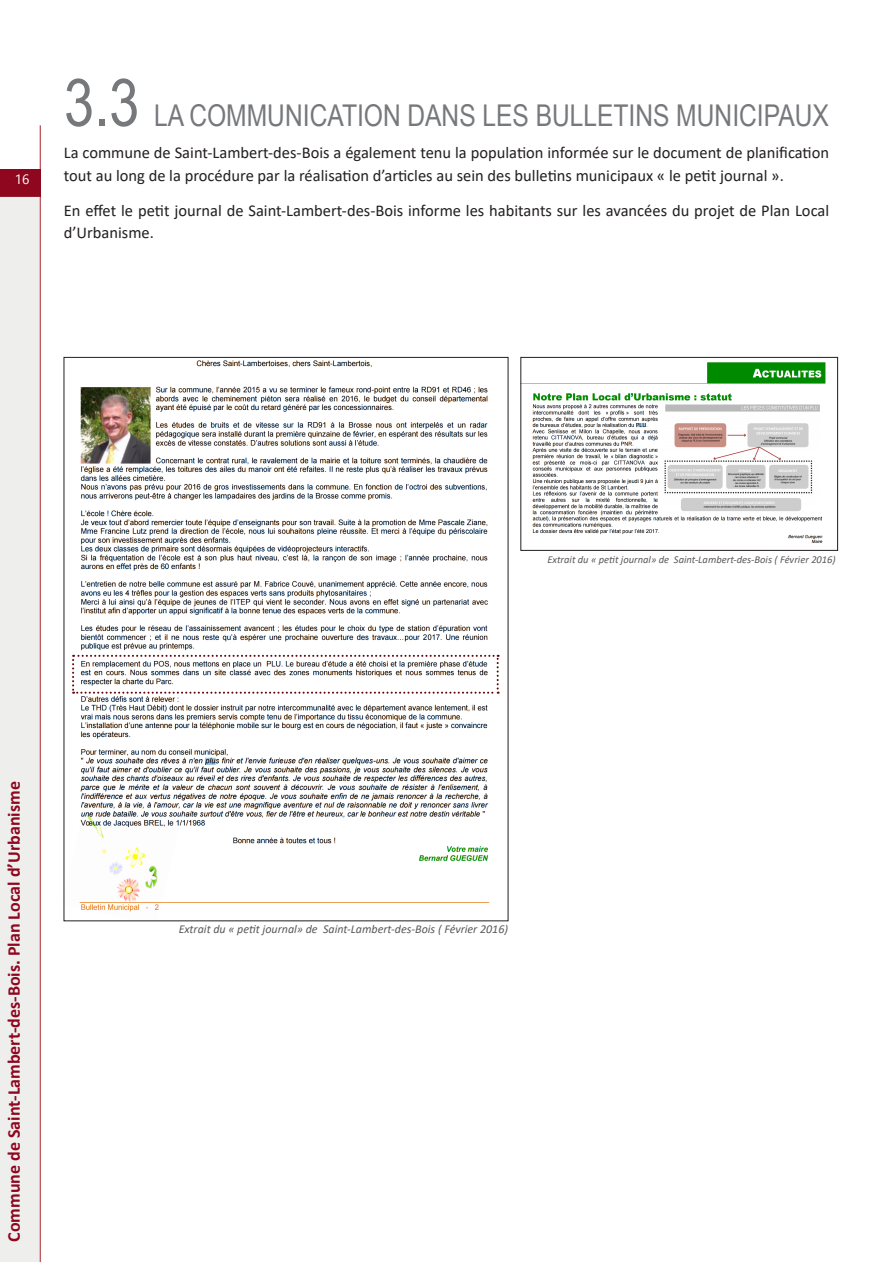
<style>
.page{position:relative;width:893px;height:1263px;background:#fff}
.page>*{position:absolute;margin:0;border:0;box-sizing:border-box;transform-origin:0 0}
.TITRE_1_1{font:30px "Arial Narrow";color:#76787b}
.t1{font:700 18px "Calibri";color:#8f071e}
.t2{font:16.5px/22.5px "Calibri";color:#231f20}
.t3{font:13.5px "Nirmala UI";color:#fff}
.t4{font:italic 12px "Calibri";color:#231f20}
.t5{font:italic 10.5px "Calibri";color:#231f20}
.s1{font-size:66px}
</style>
<div class="page">
<hr style="left:40px;top:126px;width:1px;height:1135px;background:#ab2126">
<div style="left:0;top:169px;width:41px;height:27px;background:#8f071e"></div>
<div style="left:0;top:196px;width:40px;height:1066px;background:#eeeeec"></div>
<img style="left:73px;top:360px;width:427px;height:552px">
<img style="left:72px;top:655px;width:427px;height:39px">
<img style="left:523px;top:362px;width:303px;height:181px">
<div style="left:521px;top:357px;width:317px;height:194px;border:1px solid #231f20"></div>
<p class="t3" style="left:15px;top:168px;width:16px">16</p>
<p class="TITRE_1_1" style="left:64px;top:93px;width:766px"><span class="s1">3.3</span> LA COMMUNICATION DANS LES BULLETINS MUNICIPAUX</p>
<p class="t2" style="left:64px;top:141px;width:767px">La commune de Saint-Lambert-des-Bois a également tenu la population informée sur le document de planification tout au long de la procédure par la réalisation d’articles au sein des bulletins municipaux « le petit journal ».</p>
<p class="t2" style="left:64px;top:199px;width:767px">En effet le petit journal de Saint-Lambert-des-Bois informe les habitants sur les avancées du projet de Plan Local d’Urbanisme.</p>
<p class="t1" style="left:1px;top:1242px;width:462px;rotate:-90deg">Commune de Saint-Lambert-des-Bois. Plan Local d’Urbanisme</p>
<p class="t5" style="left:547px;top:552px;width:290px">Extrait du « petit journal» de Saint-Lambert-des-Bois ( Février 2016)</p>
<p class="t4" style="left:179px;top:921px;width:331px">Extrait du « petit journal» de Saint-Lambert-des-Bois ( Février 2016)</p>
</div>
